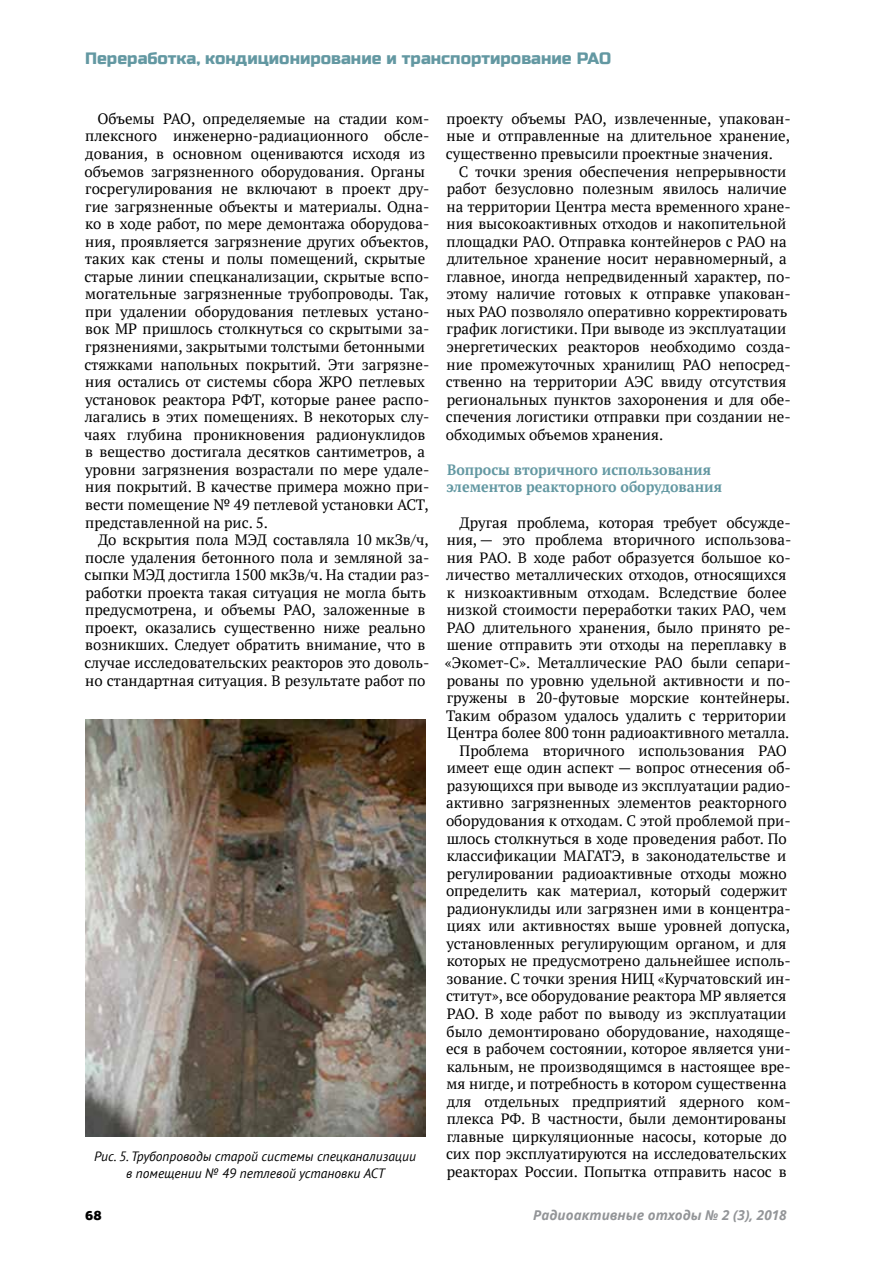
<style>
.page{position:relative;width:893px;height:1263px;background:#fff}
.page>*{position:absolute;margin:0;border:0;box-sizing:border-box;transform-origin:0 0}
.t1{font:16.5px "Russo One";color:#6398a2}
.t2{font:15px/17.5px "PT Serif";color:#000}
.t3{font:700 15px/17.5px "PT Serif";color:#6398a2;scale:.95 1}
.t4{font:italic 13.5px/16.2px "PT Sans";color:#000;text-align:center}
.t5{font:italic 700 13.5px "Noto Sans";color:#939598}
.t6{font:900 13.5px "PF Agora Sans Pro";color:#000}
</style>
<div class="page">
<img style="left:85px;top:719px;width:340px;height:417px">
<p class="t1" style="left:85px;top:49px;width:528px">Переработка, кондиционирование и транспортирование РАО</p>
<p class="t2" style="left:84px;top:110px;width:347px;text-indent:13px">Объемы РАО, определяемые на стадии ком&shy;плексного инженерно-радиационного обсле&shy;дования, в основном оцениваются исходя из объемов загрязненного оборудования. Органы госрегулирования не включают в проект дру&shy;гие загрязненные объекты и материалы. Одна&shy;ко в ходе работ, по мере демонтажа оборудова&shy;ния, проявляется загрязнение других объектов, таких как стены и полы помещений, скрытые старые линии спецканализации, скрытые вспо&shy;могательные загрязненные трубопроводы. Так, при удалении оборудования петлевых устано&shy;вок МР пришлось столкнуться со скрытыми за&shy;грязнениями, закрытыми толстыми бетонными стяжками напольных покрытий. Эти загрязне&shy;ния остались от системы сбора ЖРО петлевых установок реактора РФТ, которые ранее распо&shy;лагались в этих помещениях. В некоторых слу&shy;чаях глубина проникновения радионуклидов в вещество достигала десятков сантиметров, а уровни загрязнения возрастали по мере удале&shy;ния покрытий. В качестве примера можно при&shy;вести помещение № 49 петлевой установки АСТ, представленной на рис. 5.</p>
<p class="t2" style="left:85px;top:531px;width:347px;text-indent:14px">До вскрытия пола МЭД составляла 10 мкЗв/ч, после удаления бетонного пола и земляной за&shy;сыпки МЭД достигла 1500 мкЗв/ч. На стадии раз&shy;работки проекта такая ситуация не могла быть предусмотрена, и объемы РАО, заложенные в проект, оказались существенно ниже реально возникших. Следует обратить внимание, что в случае исследовательских реакторов это доволь&shy;но стандартная ситуация. В результате работ по</p>
<p class="t4" style="left:94px;top:1148px;width:323px">Рис. 5. Трубопроводы старой системы спецканализации в помещении № 49 петлевой установки АСТ</p>
<p class="t2" style="left:446px;top:110px;width:346px;text-align:justify">проекту объемы РАО, извлеченные, упакован&shy;ные и отправленные на длительное хранение, существенно превысили проектные значения.</p>
<p class="t2" style="left:446px;top:162px;width:346px;text-indent:13px">С точки зрения обеспечения непрерывности работ безусловно полезным явилось наличие на территории Центра места временного хране&shy;ния высокоактивных отходов и накопительной площадки РАО. Отправка контейнеров с РАО на длительное хранение носит неравномерный, а главное, иногда непредвиденный характер, по&shy;этому наличие готовых к отправке упакован&shy;ных РАО позволяло оперативно корректировать график логистики. При выводе из эксплуатации энергетических реакторов необходимо созда&shy;ние промежуточных хранилищ РАО непосред&shy;ственно на территории АЭС ввиду отсутствия региональных пунктов захоронения и для обе&shy;спечения логистики отправки при создании не&shy;обходимых объемов хранения.</p>
<p class="t3" style="left:447px;top:461px;width:291px">Вопросы вторичного использования элементов реакторного оборудования</p>
<p class="t2" style="left:460px;top:513px;width:333px">Другая проблема, которая требует обсужде-</p>
<p class="t2" style="left:447px;top:531px;width:346px">ния, — это проблема вторичного использова-</p>
<p class="t2" style="left:447px;top:548px;width:346px">ния РАО. В ходе работ образуется большое ко-</p>
<p class="t2" style="left:446px;top:566px;width:341px">личество металлических отходов, относящихся</p>
<p class="t2" style="left:447px;top:583px;width:342px">к низкоактивным отходам. Вследствие более</p>
<p class="t2" style="left:447px;top:601px;width:341px">низкой стоимости переработки таких РАО, чем</p>
<p class="t2" style="left:447px;top:619px;width:345px">РАО длительного хранения, было принято ре-</p>
<p class="t2" style="left:447px;top:636px;width:342px">шение отправить эти отходы на переплавку в</p>
<p class="t2" style="left:445px;top:654px;width:347px">«Экомет-С». Металлические РАО были сепари-</p>
<p class="t2" style="left:447px;top:671px;width:346px">рованы по уровню удельной активности и по-</p>
<p class="t2" style="left:447px;top:689px;width:345px">гружены в 20-футовые морские контейнеры.</p>
<p class="t2" style="left:446px;top:706px;width:342px">Таким образом удалось удалить с территории</p>
<p class="t2" style="left:447px;top:724px;width:344px">Центра более 800 тонн радиоактивного металла.</p>
<p class="t2" style="left:460px;top:741px;width:329px">Проблема вторичного использования РАО</p>
<p class="t2" style="left:447px;top:759px;width:346px">имеет еще один аспект — вопрос отнесения об-</p>
<p class="t2" style="left:447px;top:776px;width:343px">разующихся при выводе из эксплуатации радио-</p>
<p class="t2" style="left:446px;top:794px;width:342px">активно загрязненных элементов реакторного</p>
<p class="t2" style="left:446px;top:812px;width:346px">оборудования к отходам. С этой проблемой при-</p>
<p class="t2" style="left:447px;top:829px;width:342px">шлось столкнуться в ходе проведения работ. По</p>
<p class="t2" style="left:447px;top:847px;width:341px">классификации МАГАТЭ, в законодательстве и</p>
<p class="t2" style="left:447px;top:864px;width:342px">регулировании радиоактивные отходы можно</p>
<p class="t2" style="left:446px;top:882px;width:343px">определить как материал, который содержит</p>
<p class="t2" style="left:447px;top:899px;width:346px">радионуклиды или загрязнен ими в концентра-</p>
<p class="t2" style="left:447px;top:917px;width:345px">циях или активностях выше уровней допуска,</p>
<p class="t2" style="left:447px;top:934px;width:341px">установленных регулирующим органом, и для</p>
<p class="t2" style="left:447px;top:952px;width:346px">которых не предусмотрено дальнейшее исполь-</p>
<p class="t2" style="left:446px;top:970px;width:346px">зование. С точки зрения НИЦ «Курчатовский ин-</p>
<p class="t2" style="left:446px;top:987px;width:342px">ститут», все оборудование реактора МР является</p>
<p class="t2" style="left:447px;top:1005px;width:341px">РАО. В ходе работ по выводу из эксплуатации</p>
<p class="t2" style="left:447px;top:1022px;width:346px">было демонтировано оборудование, находяще-</p>
<p class="t2" style="left:446px;top:1040px;width:346px">еся в рабочем состоянии, которое является уни-</p>
<p class="t2" style="left:447px;top:1057px;width:346px">кальным, не производящимся в настоящее вре-</p>
<p class="t2" style="left:447px;top:1075px;width:342px">мя нигде, и потребность в котором существенна</p>
<p class="t2" style="left:447px;top:1092px;width:346px">для отдельных предприятий ядерного ком-</p>
<p class="t2" style="left:447px;top:1110px;width:341px">плекса РФ. В частности, были демонтированы</p>
<p class="t2" style="left:447px;top:1127px;width:342px">главные циркуляционные насосы, которые до</p>
<p class="t2" style="left:446px;top:1145px;width:342px">сих пор эксплуатируются на исследовательских</p>
<p class="t2" style="left:447px;top:1163px;width:341px">реакторах России. Попытка отправить насос в</p>
<p class="t6" style="left:85px;top:1207px;width:18px">68</p>
<p class="t5" style="left:533px;top:1206px;width:255px">Радиоактивные отходы № 2 (3), 2018</p>
</div>
